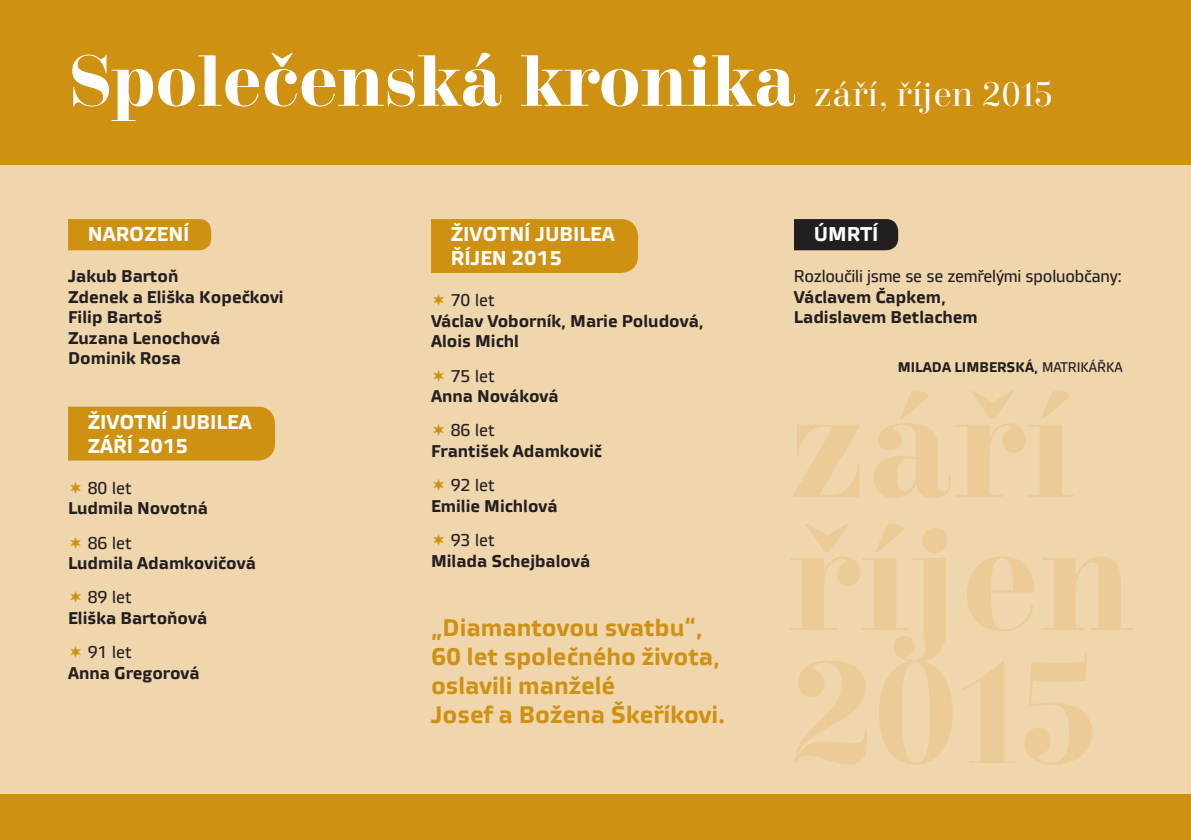
<style>
.page{position:relative;width:1191px;height:840px;background:#fff}
.page>*{position:absolute;margin:0;border:0;box-sizing:border-box;transform-origin:0 0}
.t1{font:700 144px/133px "Trivia Serif";color:#eccb97}
.t2{font:700 72px "Trivia Serif";letter-spacing:-.01em;color:#fff}
.t3{font:700 24px/28.8px "Vida 32 Pro";color:#cf9112}
.t4{font:700 20px/24px "Vida 32 Pro";color:#fff}
.t5{font:700 17px/20.4px "Vida 32 Pro";color:#231f20}
.t6{font:17px "Vida 32 Pro";letter-spacing:-.015em;color:#231f20}
.t7{font:700 14px "Vida 32 Pro";color:#231f20}
.s1{font-weight:400;font-size:34px}
.s2{font-weight:400}
</style>
<div class="page">
<div style="left:0;top:0;width:1191px;height:839px;background:#f0d6ad"></div>
<div style="left:0;top:0;width:1191px;height:164px;background:#cf9112"></div>
<div style="left:68px;top:406px;width:207px;height:54px;background:#cf9112"></div>
<div style="left:431px;top:219px;width:207px;height:54px;background:#cf9112"></div>
<div style="left:68px;top:219px;width:143px;height:31px;background:#cf9112"></div>
<div style="left:794px;top:219px;width:104px;height:31px;background:#231f20"></div>
<div style="left:0;top:794px;width:1191px;height:45px;background:#cf9112"></div>
<h2 class="t2" style="left:68px;top:55px;width:986px">Společenská kronika <span class="s1">září, říjen 2015</span></h2>
<p class="t4" style="left:88px;top:224px;width:103px">NAROZENÍ</p>
<p class="t5" style="left:68px;top:267px;width:217px">Jakub Bartoň<br>Zdenek a Eliška Kopečkovi<br>Filip Bartoš<br>Zuzana Lenochová<br>Dominik Rosa</p>
<p class="t4" style="left:88px;top:411px;width:165px">ŽIVOTNÍ JUBILEA<br>ZÁŘÍ 2015</p>
<p class="t6" style="left:88px;top:481px;width:46px">80 let</p>
<p class="t5" style="left:68px;top:499px;width:141px">Ludmila Novotná</p>
<p class="t6" style="left:88px;top:536px;width:46px">86 let</p>
<p class="t5" style="left:68px;top:554px;width:189px">Ludmila Adamkovičová</p>
<p class="t6" style="left:88px;top:591px;width:46px">89 let</p>
<p class="t5" style="left:68px;top:609px;width:141px">Eliška Bartoňová</p>
<p class="t6" style="left:88px;top:645px;width:46px">91 let</p>
<p class="t5" style="left:68px;top:663px;width:133px">Anna Gregorová</p>
<p class="t4" style="left:451px;top:224px;width:165px">ŽIVOTNÍ JUBILEA<br>ŘÍJEN 2015</p>
<p class="t6" style="left:451px;top:294px;width:46px">70 let</p>
<p class="t5" style="left:431px;top:312px;width:274px">Václav Voborník, Marie Poludová,<br>Alois Michl</p>
<p class="t6" style="left:451px;top:369px;width:46px">75 let</p>
<p class="t5" style="left:431px;top:387px;width:129px">Anna Nováková</p>
<p class="t6" style="left:451px;top:424px;width:46px">86 let</p>
<p class="t5" style="left:431px;top:442px;width:172px">František Adamkovič</p>
<p class="t6" style="left:451px;top:479px;width:46px">92 let</p>
<p class="t5" style="left:431px;top:497px;width:128px">Emilie Michlová</p>
<p class="t6" style="left:451px;top:533px;width:46px">93 let</p>
<p class="t5" style="left:431px;top:551px;width:161px">Milada Schejbalová</p>
<h3 class="t3" style="left:431px;top:615px;width:296px">„Diamantovou svatbu“,<br>60 let společného života, oslavili manželé<br>Josef a Božena Škeříkovi.</h3>
<p class="t4" style="left:814px;top:224px;width:66px">ÚMRTÍ</p>
<p class="t6" style="left:794px;top:270px;width:330px">Rozloučili jsme se se zemřelými spoluobčany:</p>
<p class="t5" style="left:794px;top:288px;width:185px">Václavem Čapkem,<br>Ladislavem Betlachem</p>
<p class="t7" style="left:898px;top:362px;width:227px">MILADA LIMBERSKÁ, <span class="s2">MATRIKÁŘKA</span></p>
<h1 class="t1" style="left:788px;top:395px;width:347px">září říjen<br>2015</h1>
</div>
